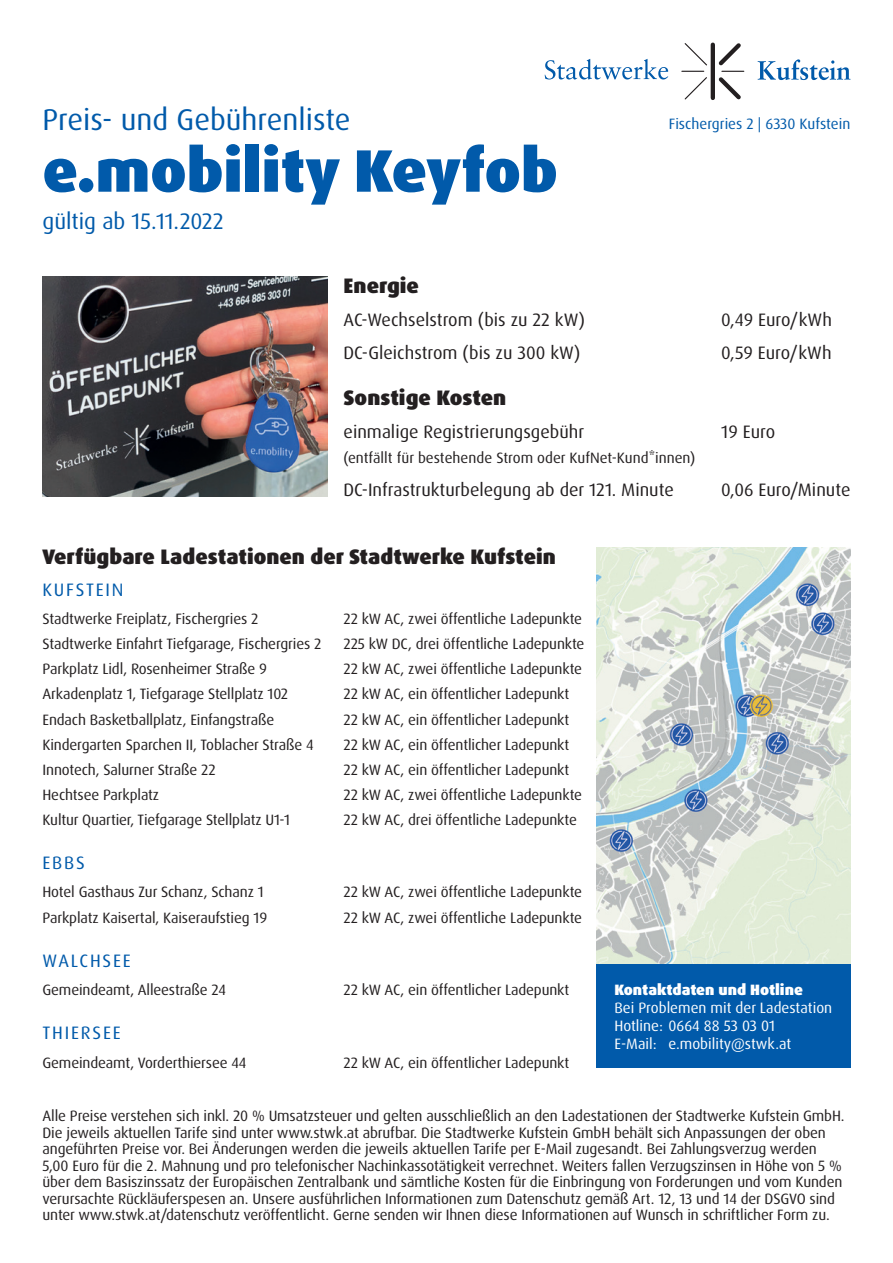
<style>
.page{position:relative;width:893px;height:1263px;background:#fff}
.page>*{position:absolute;margin:0;border:0;box-sizing:border-box;transform-origin:0 0}
.t1{font:900 60px "Dax Pro";color:#015aaa}
.t2{font:30px "Dax Pro";color:#015aaa}
.t3{font:22.5px "Dax Pro";color:#015aaa}
.t4{font:900 21px "Dax Pro";color:#231f20}
.t5{font:18px "Dax Pro";color:#231f20}
.t6{font:18px "Dax Pro";letter-spacing:.1em;color:#015aaa}
.t7{font:15px/16.5px "Dax Pro";letter-spacing:-.01em;color:#231f20}
.t8{font:15px "Dax Pro";color:#fff}
.t9{font:15px "Dax Pro";color:#015aaa}
.t10{font:900 15px "Dax Pro";color:#fff}
</style>
<div class="page">
<svg style="left:545px;top:59px;width:123px;height:21px"></svg>
<svg style="left:758px;top:59px;width:92px;height:21px"></svg>
<svg style="left:681px;top:43px;width:64px;height:57px"></svg>
<hr style="left:711px;top:45px;width:4px;height:53px;background:#231f20">
<img style="left:43px;top:276px;width:284px;height:220px">
<img style="left:596px;top:548px;width:254px;height:416px">
<div style="left:596px;top:964px;width:254px;height:104px;background:#015aaa"></div>
<p class="t2" style="left:43px;top:100px;width:310px">Preis- und Gebührenliste</p>
<p class="t1" style="left:43px;top:132px;width:517px">e.mobility Keyfob</p>
<p class="t3" style="left:43px;top:206px;width:183px">gültig ab 15.11.2022</p>
<p class="t4" style="left:344px;top:272px;width:77px">Energie</p>
<p class="t5" style="left:344px;top:308px;width:243px">AC-Wechselstrom (bis zu 22 kW)</p>
<p class="t5" style="left:344px;top:341px;width:238px">DC-Gleichstrom (bis zu 300 kW)</p>
<p class="t4" style="left:344px;top:384px;width:164px">Sonstige Kosten</p>
<p class="t9" style="left:669px;top:114px;width:183px">Fischergries 2 | 6330 Kufstein</p>
<p class="t5" style="left:721px;top:308px;width:112px">0,49 Euro/kWh</p>
<p class="t5" style="left:721px;top:341px;width:112px">0,59 Euro/kWh</p>
<p class="t5" style="left:344px;top:420px;width:242px">einmalige Registrierungsgebühr</p>
<p class="t5" style="left:721px;top:420px;width:56px">19 Euro</p>
<p class="t7" style="left:344px;top:450px;width:353px">(entfällt für bestehende Strom oder KufNet-Kund*innen)</p>
<p class="t5" style="left:721px;top:478px;width:131px">0,06 Euro/Minute</p>
<p class="t5" style="left:344px;top:478px;width:332px">DC-Infrastrukturbelegung ab der 121. Minute</p>
<p class="t4" style="left:43px;top:543px;width:515px">Verfügbare Ladestationen der Stadtwerke Kufstein</p>
<p class="t6" style="left:43px;top:578px;width:83px">KUFSTEIN</p>
<p class="t7" style="left:43px;top:611px;width:217px">Stadtwerke Freiplatz, Fischergries 2</p>
<p class="t7" style="left:344px;top:611px;width:240px">22 kW AC, zwei öffentliche Ladepunkte</p>
<p class="t7" style="left:43px;top:636px;width:280px">Stadtwerke Einfahrt Tiefgarage, Fischergries 2</p>
<p class="t7" style="left:344px;top:636px;width:242px">225 kW DC, drei öffentliche Ladepunkte</p>
<p class="t7" style="left:43px;top:661px;width:226px">Parkplatz Lidl, Rosenheimer Straße 9</p>
<p class="t7" style="left:344px;top:661px;width:240px">22 kW AC, zwei öffentliche Ladepunkte</p>
<p class="t7" style="left:43px;top:686px;width:247px">Arkadenplatz 1, Tiefgarage Stellplatz 102</p>
<p class="t7" style="left:344px;top:686px;width:227px">22 kW AC, ein öffentlicher Ladepunkt</p>
<p class="t7" style="left:43px;top:711px;width:233px">Endach Basketballplatz, Einfangstraße</p>
<p class="t7" style="left:344px;top:711px;width:227px">22 kW AC, ein öffentlicher Ladepunkt</p>
<p class="t7" style="left:43px;top:736px;width:273px">Kindergarten Sparchen II, Toblacher Straße 4</p>
<p class="t7" style="left:344px;top:736px;width:227px">22 kW AC, ein öffentlicher Ladepunkt</p>
<p class="t7" style="left:43px;top:761px;width:175px">Innotech, Salurner Straße 22</p>
<p class="t7" style="left:344px;top:761px;width:227px">22 kW AC, ein öffentlicher Ladepunkt</p>
<p class="t7" style="left:43px;top:786px;width:118px">Hechtsee Parkplatz</p>
<p class="t7" style="left:43px;top:811px;width:249px">Kultur Quartier, Tiefgarage Stellplatz U1-1</p>
<p class="t7" style="left:344px;top:786px;width:240px">22 kW AC, zwei öffentliche Ladepunkte</p>
<p class="t7" style="left:344px;top:811px;width:235px">22 kW AC, drei öffentliche Ladepunkte</p>
<p class="t6" style="left:43px;top:851px;width:44px">EBBS</p>
<p class="t7" style="left:43px;top:884px;width:223px">Hotel Gasthaus Zur Schanz, Schanz 1</p>
<p class="t7" style="left:344px;top:884px;width:240px">22 kW AC, zwei öffentliche Ladepunkte</p>
<p class="t7" style="left:43px;top:909px;width:226px">Parkplatz Kaisertal, Kaiseraufstieg 19</p>
<p class="t7" style="left:344px;top:909px;width:240px">22 kW AC, zwei öffentliche Ladepunkte</p>
<p class="t6" style="left:43px;top:949px;width:90px">WALCHSEE</p>
<p class="t7" style="left:43px;top:982px;width:185px">Gemeindeamt, Alleestraße 24</p>
<p class="t7" style="left:344px;top:982px;width:227px">22 kW AC, ein öffentlicher Ladepunkt</p>
<p class="t6" style="left:43px;top:1021px;width:80px">THIERSEE</p>
<p class="t7" style="left:43px;top:1054px;width:205px">Gemeindeamt, Vorderthiersee 44</p>
<p class="t7" style="left:344px;top:1054px;width:227px">22 kW AC, ein öffentlicher Ladepunkt</p>
<p class="t10" style="left:614px;top:980px;width:190px">Kontaktdaten und Hotline</p>
<p class="t8" style="left:614px;top:998px;width:219px">Bei Problemen mit der Ladestation</p>
<p class="t8" style="left:614px;top:1016px;width:162px">Hotline: 0664 88 53 03 01</p>
<p class="t8" style="left:614px;top:1034px;width:178px">E-Mail: e.mobility@stwk.at</p>
<p class="t7" style="left:43px;top:1108px;width:804px">Alle Preise verstehen sich inkl. 20 % Umsatzsteuer und gelten ausschließlich an den Ladestationen der Stadtwerke Kufstein GmbH.<br>Die jeweils aktuellen Tarife sind unter www.stwk.at abrufbar. Die Stadtwerke Kufstein GmbH behält sich Anpassungen der oben angeführten Preise vor. Bei Änderungen werden die jeweils aktuellen Tarife per E-Mail zugesandt. Bei Zahlungsverzug werden 5,00 Euro für die 2. Mahnung und pro telefonischer Nachinkassotätigkeit verrechnet. Weiters fallen Verzugszinsen in Höhe von 5 % über dem Basiszinssatz der Europäischen Zentralbank und sämtliche Kosten für die Einbringung von Forderungen und vom Kunden verursachte Rückläuferspesen an. Unsere ausführlichen Informationen zum Datenschutz gemäß Art. 12, 13 und 14 der DSGVO sind unter www.stwk.at/datenschutz veröffentlicht. Gerne senden wir Ihnen diese Informationen auf Wunsch in schriftlicher Form zu.</p>
</div>
